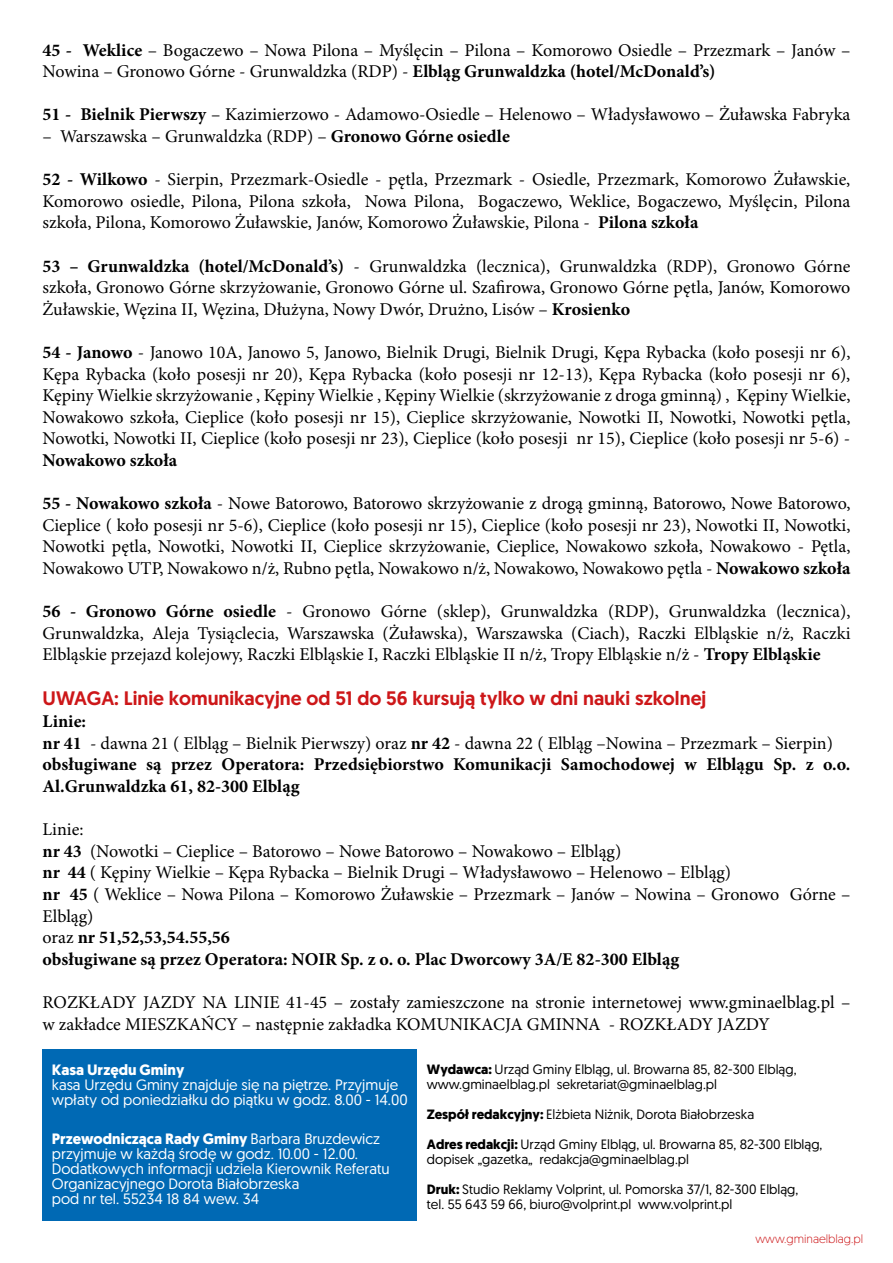
<style>
.page{position:relative;width:893px;height:1263px;background:#fff}
.page>*{position:absolute;margin:0;border:0;box-sizing:border-box;transform-origin:0 0}
.t1{font:500 19.5px "Geomanist";color:#cd1719}
.t2{font:18px/21.6px "Minion Pro";color:#000;text-align:justify}
.t3{font:700 18px/21.6px "Minion Pro";color:#000}
.t4{font:15px/15px "Geomanist";color:#fff}
.t5{font:700 15px "Geomanist";color:#fff}
.t6{font:13.5px/15px "Geomanist";color:#000}
.t7{font:300 12px "Geomanist";color:#cd1719}
.s1{font-weight:700}
.s2{font-weight:400}
</style>
<div class="page">
<div style="left:42px;top:1049px;width:375px;height:171px;background:#0069b4"></div>
<p class="t2" style="left:43px;top:40px;width:809px"><span class="s1">45 - Weklice</span> – Bogaczewo – Nowa Pilona – Myślęcin – Pilona – Komorowo Osiedle – Przezmark – Janów –<br>Nowina – Gronowo Górne - Grunwaldzka (RDP) - <span class="s1">Elbląg Grunwaldzka (hotel/McDonald’s)</span></p>
<p class="t2" style="left:43px;top:105px;width:809px"><span class="s1">51 - Bielnik Pierwszy</span> – Kazimierzowo - Adamowo-Osiedle – Helenowo – Władysławowo – Żuławska Fabryka</p>
<p class="t2" style="left:43px;top:126px;width:469px">– Warszawska – Grunwaldzka (RDP) – <span class="s1">Gronowo Górne osiedle</span></p>
<p class="t2" style="left:43px;top:169px;width:809px"><span class="s1">52 - Wilkowo</span> - Sierpin, Przezmark-Osiedle - pętla, Przezmark - Osiedle, Przezmark, Komorowo Żuławskie, Komorowo osiedle, Pilona, Pilona szkoła, Nowa Pilona, Bogaczewo, Weklice, Bogaczewo, Myślęcin, Pilona szkoła, Pilona, Komorowo Żuławskie, Janów, Komorowo Żuławskie, Pilona - <span class="s1">Pilona szkoła</span></p>
<p class="t2" style="left:43px;top:256px;width:809px"><span class="s1">53 – Grunwaldzka (hotel/McDonald’s)</span> - Grunwaldzka (lecznica), Grunwaldzka (RDP), Gronowo Górne szkoła, Gronowo Górne skrzyżowanie, Gronowo Górne ul. Szafirowa, Gronowo Górne pętla, Janów, Komorowo Żuławskie, Węzina II, Węzina, Dłużyna, Nowy Dwór, Drużno, Lisów – <span class="s1">Krosienko</span></p>
<p class="t2" style="left:43px;top:342px;width:809px"><span class="s1">54 - Janowo</span> - Janowo 10A, Janowo 5, Janowo, Bielnik Drugi, Bielnik Drugi, Kępa Rybacka (koło posesji nr 6), Kępa Rybacka (koło posesji nr 20), Kępa Rybacka (koło posesji nr 12-13), Kępa Rybacka (koło posesji nr 6), Kępiny Wielkie skrzyżowanie , Kępiny Wielkie , Kępiny Wielkie (skrzyżowanie z droga gminną) , Kępiny Wielkie, Nowakowo szkoła, Cieplice (koło posesji nr 15), Cieplice skrzyżowanie, Nowotki II, Nowotki, Nowotki pętla, Nowotki, Nowotki II, Cieplice (koło posesji nr 23), Cieplice (koło posesji nr 15), Cieplice (koło posesji nr 5-6) -</p>
<p class="t3" style="left:43px;top:449px;width:136px">Nowakowo szkoła</p>
<p class="t2" style="left:43px;top:493px;width:809px"><span class="s1">55 - Nowakowo szkoła</span> - Nowe Batorowo, Batorowo skrzyżowanie z drogą gminną, Batorowo, Nowe Batorowo, Cieplice ( koło posesji nr 5-6), Cieplice (koło posesji nr 15), Cieplice (koło posesji nr 23), Nowotki II, Nowotki, Nowotki pętla, Nowotki, Nowotki II, Cieplice skrzyżowanie, Cieplice, Nowakowo szkoła, Nowakowo - Pętla, Nowakowo UTP, Nowakowo n/ż, Rubno pętla, Nowakowo n/ż, Nowakowo, Nowakowo pętla - <span class="s1">Nowakowo szkoła</span></p>
<p class="t2" style="left:43px;top:601px;width:809px"><span class="s1">56 - Gronowo Górne osiedle</span> - Gronowo Górne (sklep), Grunwaldzka (RDP), Grunwaldzka (lecznica), Grunwaldzka, Aleja Tysiąclecia, Warszawska (Żuławska), Warszawska (Ciach), Raczki Elbląskie n/ż, Raczki Elbląskie przejazd kolejowy, Raczki Elbląskie I, Raczki Elbląskie II n/ż, Tropy Elbląskie n/ż - <span class="s1">Tropy Elbląskie</span></p>
<p class="t1" style="left:43px;top:686px;width:665px">UWAGA: Linie komunikacyjne od 51 do 56 kursują tylko w dni nauki szkolnej</p>
<p class="t3" style="left:43px;top:710px;width:809px">Linie:<br>nr 41 <span class="s2">- dawna 21 ( Elbląg – Bielnik Pierwszy) oraz</span> nr 42 <span class="s2">- dawna 22 ( Elbląg –Nowina – Przezmark – Sierpin) </span>obsługiwane są przez Operatora: Przedsiębiorstwo Komunikacji Samochodowej w Elblągu Sp. z o.o.<br>Al.Grunwaldzka 61, 82-300 Elbląg</p>
<p class="t2" style="left:43px;top:819px;width:809px;text-align:left">Linie:<br><span class="s1">nr 43</span> (Nowotki – Cieplice – Batorowo – Nowe Batorowo – Nowakowo – Elbląg)<br><span class="s1">nr 44</span> ( Kępiny Wielkie – Kępa Rybacka – Bielnik Drugi – Władysławowo – Helenowo – Elbląg)<br><span class="s1">nr 45</span> ( Weklice – Nowa Pilona – Komorowo Żuławskie – Przezmark – Janów – Nowina – Gronowo Górne – Elbląg)<br>oraz <span class="s1">nr 51,52,53,54.55,56<br>obsługiwane są przez Operatora: NOIR Sp. z o. o. Plac Dworcowy 3A/E 82-300 Elbląg</span></p>
<p class="t2" style="left:43px;top:992px;width:809px">ROZKŁADY JAZDY NA LINIE 41-45 – zostały zamieszczone na stronie internetowej www.gminaelblag.pl – w zakładce MIESZKAŃCY – następnie zakładka KOMUNIKACJA GMINNA - ROZKŁADY JAZDY</p>
<p class="t5" style="left:52px;top:1060px;width:134px">Kasa Urzędu Gminy</p>
<p class="t4" style="left:52px;top:1077px;width:357px">kasa Urzędu Gminy znajduje się na piętrze. Przyjmuje wpłaty od poniedziałku do piątku w godz. 8.00 - 14.00</p>
<p class="t4" style="left:52px;top:1131px;width:339px"><span class="s1">Przewodnicząca Rady Gminy</span> Barbara Bruzdewicz przyjmuje w każdą środę w godz. 10.00 - 12.00.<br>Dodatkowych informacji udziela Kierownik Referatu Organizacyjnego Dorota Białobrzeska<br>pod nr tel. 55234 18 84 wew. 34</p>
<p class="t6" style="left:427px;top:1061px;width:371px"><span class="s1">Wydawca:</span> Urząd Gminy Elbląg, ul. Browarna 85, 82-300 Elbląg, www.gminaelblag.pl sekretariat@gminaelblag.pl</p>
<p class="t6" style="left:427px;top:1106px;width:329px"><span class="s1">Zespół redakcyjny:</span> Elżbieta Niżnik, Dorota Białobrzeska</p>
<p class="t6" style="left:427px;top:1136px;width:397px"><span class="s1">Adres redakcji:</span> Urząd Gminy Elbląg, ul. Browarna 85, 82-300 Elbląg, dopisek „gazetka„ redakcja@gminaelblag.pl</p>
<p class="t6" style="left:427px;top:1181px;width:373px"><span class="s1">Druk:</span> Studio Reklamy Volprint, ul. Pomorska 37/1, 82-300 Elbląg, tel. 55 643 59 66, biuro@volprint.pl www.volprint.pl</p>
<p class="t7" style="left:756px;top:1231px;width:109px">www.gminaelblag.pl</p>
</div>
